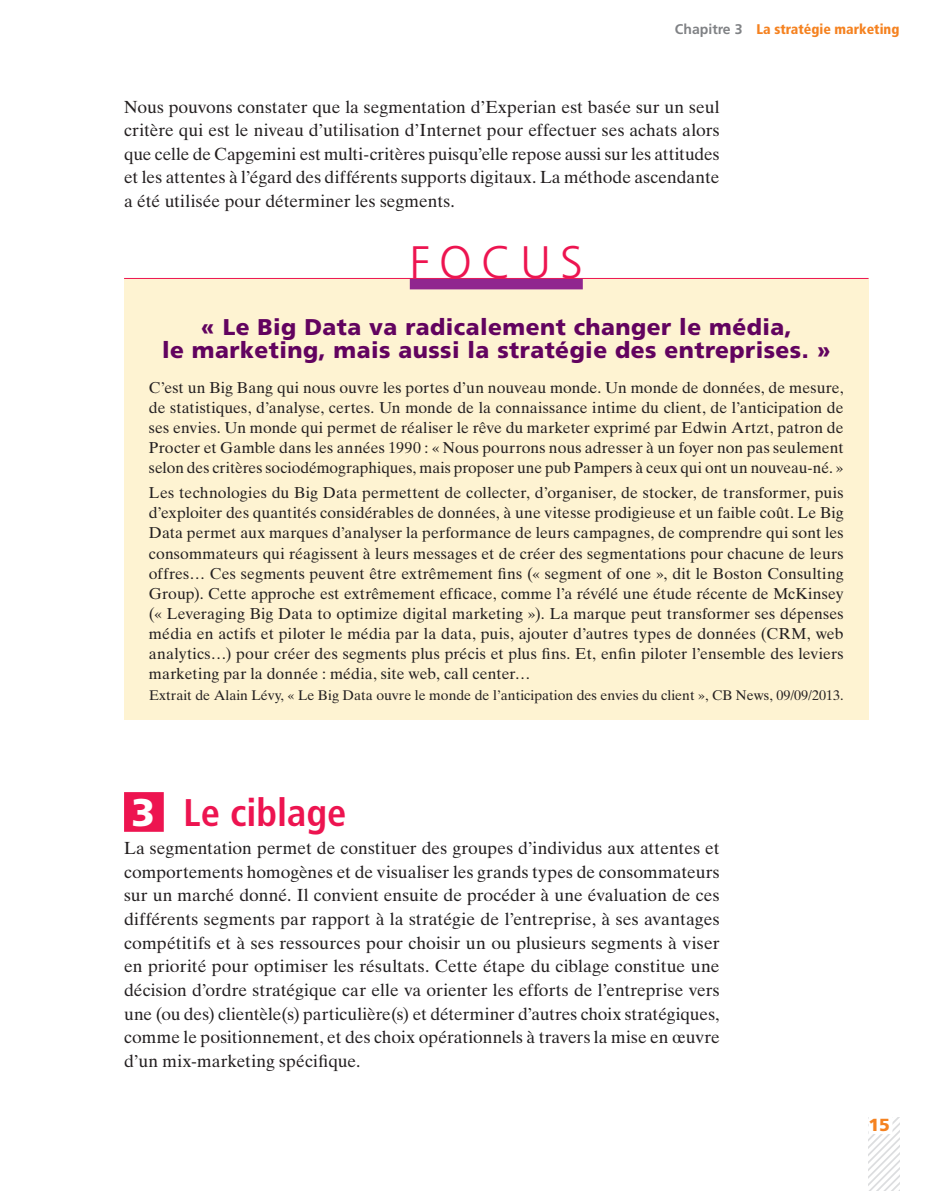
<style>
.page{position:relative;width:943px;height:1191px;background:#fff}
.page>*{position:absolute;margin:0;border:0;box-sizing:border-box;transform-origin:0 0}
.t1{font:300 45.5px "Frutiger LT Std";letter-spacing:.2em;color:#ed1450}
.t2{font:700 condensed 38.5px "Frutiger LT Std";color:#ed1450}
.t3{font:900 22.75px/22.8px "Frutiger LT Std";letter-spacing:.02em;color:#62035f;text-align:center}
.t4{font:17.5px/23.6px "Times Ten";letter-spacing:.005em;color:#231f20;text-align:justify}
.t5{font:900 17.5px "Frutiger LT Std";color:#f58220}
.t6{font:15.75px/20.1px "Times Ten";letter-spacing:.005em;color:#231f20;text-align:justify}
.t7{font:14px "Times Ten";color:#231f20}
.t8{font:900 condensed 14px "Frutiger LT Std";color:#f58220}
.s1{font-weight:700;font-stretch:normal;color:#808285}
.s2{font-weight:900;font-stretch:normal;color:#fff}
</style>
<div class="page">
<svg style="left:868px;top:1117px;width:31px;height:74px"></svg>
<div style="left:868px;top:1116px;width:24px;height:18px;background:#fff"></div>
<div style="left:124px;top:792px;width:40px;height:40px;background:#ed1450"></div>
<div style="left:124px;top:278px;width:744px;height:441px;background:#fef3d2"></div>
<hr style="left:124px;top:278px;width:744px;height:1px;background:#ed1450">
<div style="left:410px;top:279px;width:173px;height:10px;background:#90268f"></div>
<p class="t8" style="left:675px;top:21px;width:226px"><span class="s1">Chapitre 3</span> La stratégie marketing</p>
<p class="t4" style="left:124px;top:95px;width:597px">Nous pouvons constater que la segmentation d’Experian est basée sur un seul critère qui est le niveau d’utilisation d’Internet pour effectuer ses achats alors que celle de Capgemini est multi-critères puisqu’elle repose aussi sur les attitudes et les attentes à l’égard des différents supports digitaux. La méthode ascendante a été utilisée pour déterminer les segments.</p>
<h1 class="t1" style="left:410px;top:236px;width:174px">FOCUS</h1>
<h3 class="t3" style="left:162px;top:315px;width:670px">« Le Big Data va radicalement changer le média,<br>le marketing, mais aussi la stratégie des entreprises. »</h3>
<p class="t6" style="left:149px;top:377px;width:696px">C’est un Big Bang qui nous ouvre les portes d’un nouveau monde. Un monde de données, de mesure, de statistiques, d’analyse, certes. Un monde de la connaissance intime du client, de l’anticipation de ses envies. Un monde qui permet de réaliser le rêve du marketer exprimé par Edwin Artzt, patron de Procter et Gamble dans les années 1990 : « Nous pourrons nous adresser à un foyer non pas seulement selon des critères sociodémographiques, mais proposer une pub Pampers à ceux qui ont un nouveau-né. »</p>
<p class="t6" style="left:149px;top:482px;width:696px">Les technologies du Big Data permettent de collecter, d’organiser, de stocker, de transformer, puis d’exploiter des quantités considérables de données, à une vitesse prodigieuse et un faible coût. Le Big Data permet aux marques d’analyser la performance de leurs campagnes, de comprendre qui sont les consommateurs qui réagissent à leurs messages et de créer des segmentations pour chacune de leurs offres… Ces segments peuvent être extrêmement fins (« segment of one », dit le Boston Consulting Group). Cette approche est extrêmement efficace, comme l’a révélé une étude récente de McKinsey (« Leveraging Big Data to optimize digital marketing »). La marque peut transformer ses dépenses média en actifs et piloter le média par la data, puis, ajouter d’autres types de données (CRM, web analytics…) pour créer des segments plus précis et plus fins. Et, enfin piloter l’ensemble des leviers marketing par la donnée : média, site web, call center…</p>
<p class="t7" style="left:149px;top:686px;width:696px">Extrait de Alain Lévy, « Le Big Data ouvre le monde de l’anticipation des envies du client », CB News, 09/09/2013.</p>
<h2 class="t2" style="left:131px;top:789px;width:216px"><span class="s2">3</span> Le ciblage</h2>
<p class="t4" style="left:124px;top:836px;width:597px">La segmentation permet de constituer des groupes d’individus aux attentes et comportements homogènes et de visualiser les grands types de consommateurs sur un marché donné. Il convient ensuite de procéder à une évaluation de ces différents segments par rapport à la stratégie de l’entreprise, à ses avantages compétitifs et à ses ressources pour choisir un ou plusieurs segments à viser en priorité pour optimiser les résultats. Cette étape du ciblage constitue une décision d’ordre stratégique car elle va orienter les efforts de l’entreprise vers une (ou des) clientèle(s) particulière(s) et déterminer d’autres choix stratégiques, comme le positionnement, et des choix opérationnels à travers la mise en œuvre d’un mix-marketing spécifique.</p>
<p class="t5" style="left:868px;top:1114px;width:23px">15</p>
</div>
